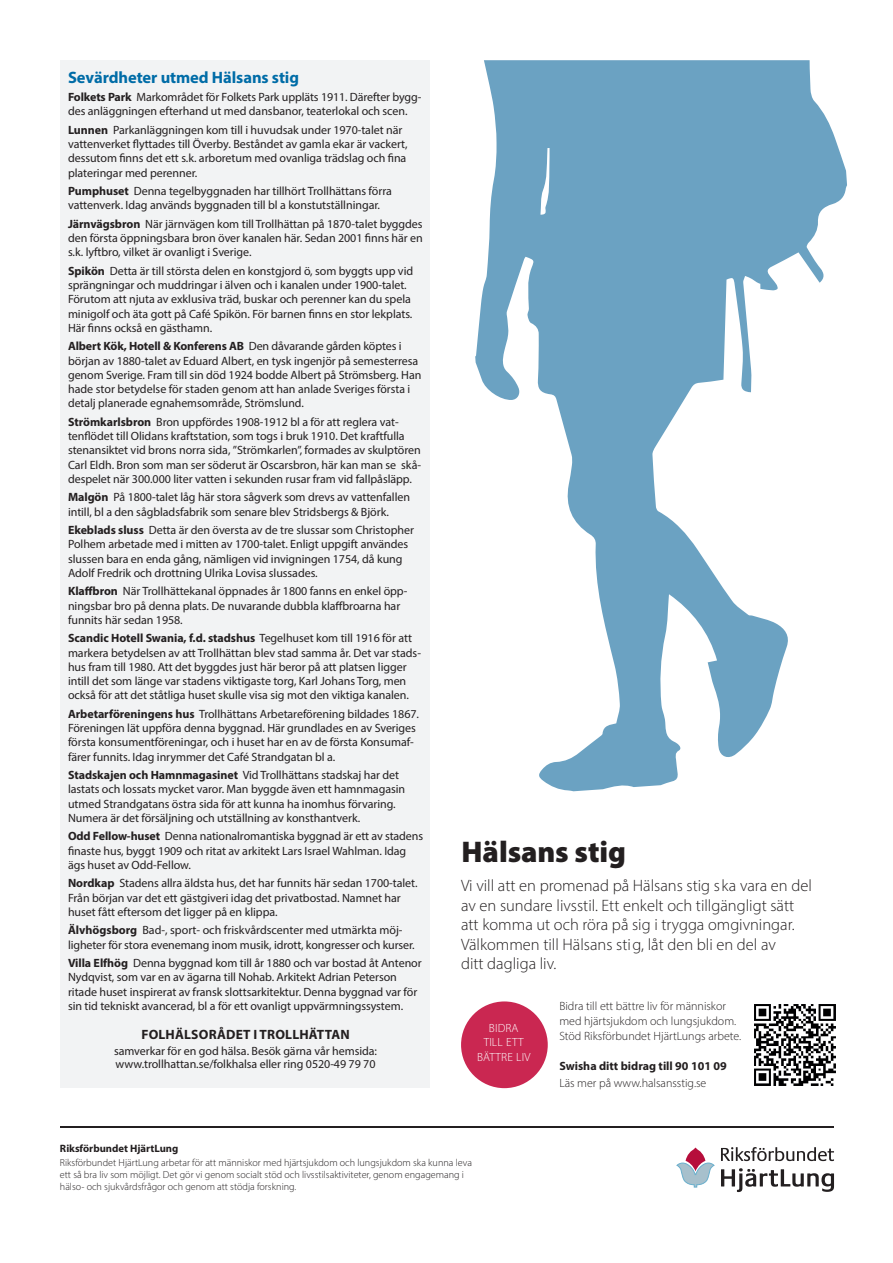
<style>
.page{position:relative;width:893px;height:1263px;background:#fff}
.page>*{position:absolute;margin:0;border:0;box-sizing:border-box;transform-origin:0 0}
.t1{font:900 30px "Myriad Pro";letter-spacing:-.005em;color:#231f20}
.t2{font:18px/21.6px "Myriad Pro";color:#231f20;text-align:center}
.t3{font:300 16.5px/19.5px "Myriad Pro";color:#231f20}
.t4{font:700 16.5px "Myriad Pro";letter-spacing:-.005em;color:#006ca7}
.t5{font:700 13.5px "Myriad Pro";letter-spacing:.015em;color:#231f20}
.t6{font:12px/14.2px "Myriad Pro";letter-spacing:-.005em;color:#231f20}
.t7{font:300 12px/15px "Myriad Pro";color:#231f20}
.t8{font:700 12px "Myriad Pro";color:#231f20}
.t9{font:300 11.85px/14.2px "Myriad Pro";letter-spacing:.01em;color:#fff;text-align:center}
.t10{font:700 10.65px "Myriad Pro";color:#231f20}
.t11{font:300 10.2px/12.1px "Myriad Pro";color:#231f20}
.s1{font-weight:700}
</style>
<div class="page">
<img style="left:754px;top:1004px;width:82px;height:82px">
<svg style="left:475px;top:60px;width:372px;height:731px;fill:#6ba2c2"></svg>
<div style="left:461px;top:1001px;width:87px;height:87px;background:#ca2751;border-radius:50%"></div>
<hr style="left:60px;top:1126px;width:773px;height:1px;background:#231f20">
<div style="left:60px;top:60px;width:370px;height:1028px;background:#f2f3f4"></div>
<svg style="left:721px;top:1147px;width:113px;height:14px"></svg>
<svg style="left:721px;top:1168px;width:113px;height:24px"></svg>
<svg style="left:677px;top:1147px;width:37px;height:40px"></svg>
<p class="t4" style="left:68px;top:66px;width:233px">Sevärdheter utmed Hälsans stig</p>
<p class="t6" style="left:68px;top:90px;width:355px"><span class="s1">Folkets Park</span> Markområdet för Folkets Park uppläts 1911. Därefter bygg&shy;des anläggningen efterhand ut med dansbanor, teaterlokal och scen.</p>
<p class="t6" style="left:68px;top:122px;width:341px"><span class="s1">Lunnen</span> Parkanläggningen kom till i huvudsak under 1970-talet när vattenverket flyttades till Överby. Beståndet av gamla ekar är vackert, dessutom finns det ett s.k. arboretum med ovanliga trädslag och fina plateringar med perenner.</p>
<p class="t6" style="left:68px;top:184px;width:325px"><span class="s1">Pumphuset</span> Denna tegelbyggnaden har tillhört Trollhättans förra vattenverk. Idag används byggnaden till bl a konstutställningar.</p>
<p class="t6" style="left:68px;top:216px;width:356px;text-align:justify"><span class="s1">Järnvägsbron</span> När järnvägen kom till Trollhättan på 1870-talet byggdes den första öppningsbara bron över kanalen här. Sedan 2001 finns här en s.k. lyftbro, vilket är ovanligt i Sverige.</p>
<p class="t6" style="left:68px;top:263px;width:347px"><span class="s1">Spikön</span> Detta är till största delen en konstgjord ö, som byggts upp vid sprängningar och muddringar i älven och i kanalen under 1900-talet.<br>Förutom att njuta av exklusiva träd, buskar och perenner kan du spela minigolf och äta gott på Café Spikön. För barnen finns en stor lekplats.<br>Här finns också en gästhamn.</p>
<p class="t6" style="left:68px;top:339px;width:355px"><span class="s1">Albert Kök, Hotell &amp; Konferens AB</span> Den dåvarande gården köptes i början av 1880-talet av Eduard Albert, en tysk ingenjör på semesterresa genom Sverige. Fram till sin död 1924 bodde Albert på Strömsberg. Han hade stor betydelse för staden genom att han anlade Sveriges första i detalj planerade egnahemsområde, Strömslund.</p>
<p class="t6" style="left:68px;top:414px;width:355px"><span class="s1">Strömkarlsbron</span> Bron uppfördes 1908-1912 bl a för att reglera vat&shy;tenflödet till Olidans kraftstation, som togs i bruk 1910. Det kraftfulla stenansiktet vid brons norra sida, ”Strömkarlen”, formades av skulptören Carl Eldh. Bron som man ser söderut är Oscarsbron, här kan man se skå&shy;despelet när 300.000 liter vatten i sekunden rusar fram vid fallpåsläpp.</p>
<p class="t6" style="left:68px;top:490px;width:343px"><span class="s1">Malgön</span> På 1800-talet låg här stora sågverk som drevs av vattenfallen intill, bl a den sågbladsfabrik som senare blev Stridsbergs &amp; Björk.</p>
<p class="t6" style="left:68px;top:523px;width:347px"><span class="s1">Ekeblads sluss</span> Detta är den översta av de tre slussar som Christopher Polhem arbetade med i mitten av 1700-talet. Enligt uppgift användes slussen bara en enda gång, nämligen vid invigningen 1754, då kung Adolf Fredrik och drottning Ulrika Lovisa slussades.</p>
<p class="t6" style="left:68px;top:584px;width:341px"><span class="s1">Klaffbron</span> När Trollhättekanal öppnades år 1800 fanns en enkel öpp&shy;ningsbar bro på denna plats. De nuvarande dubbla klaffbroarna har funnits här sedan 1958.</p>
<p class="t6" style="left:68px;top:631px;width:354px"><span class="s1">Scandic Hotell Swania, f.d. stadshus</span> Tegelhuset kom till 1916 för att markera betydelsen av att Trollhättan blev stad samma år. Det var stads&shy;hus fram till 1980. Att det byggdes just här beror på att platsen ligger intill det som länge var stadens viktigaste torg, Karl Johans Torg, men också för att det ståtliga huset skulle visa sig mot den viktiga kanalen.</p>
<p class="t6" style="left:68px;top:706px;width:352px"><span class="s1">Arbetarföreningens hus</span> Trollhättans Arbetareförening bildades 1867.<br>Föreningen lät uppföra denna byggnad. Här grundlades en av Sveriges första konsumentföreningar, och i huset har en av de första Konsumaf&shy;färer funnits. Idag inrymmer det Café Strandgatan bl a.</p>
<p class="t6" style="left:68px;top:768px;width:339px"><span class="s1">Stadskajen och Hamnmagasinet</span> Vid Trollhättans stadskaj har det lastats och lossats mycket varor. Man byggde även ett hamnmagasin utmed Strandgatans östra sida för att kunna ha inomhus förvaring.<br>Numera är det försäljning och utställning av konsthantverk.</p>
<p class="t6" style="left:68px;top:829px;width:357px"><span class="s1">Odd Fellow-huset</span> Denna nationalromantiska byggnad är ett av stadens finaste hus, byggt 1909 och ritat av arkitekt Lars Israel Wahlman. Idag ägs huset av Odd-Fellow.</p>
<p class="t6" style="left:68px;top:876px;width:351px"><span class="s1">Nordkap</span> Stadens allra äldsta hus, det har funnits här sedan 1700-talet.<br>Från början var det ett gästgiveri idag det privatbostad. Namnet har huset fått eftersom det ligger på en klippa.</p>
<p class="t6" style="left:68px;top:923px;width:348px"><span class="s1">Älvhögsborg</span> Bad-, sport- och friskvårdscenter med utmärkta möj&shy;ligheter för stora evenemang inom musik, idrott, kongresser och kurser.</p>
<p class="t6" style="left:68px;top:956px;width:355px"><span class="s1">Villa Elfhög</span> Denna byggnad kom till år 1880 och var bostad åt Antenor Nydqvist, som var en av ägarna till Nohab. Arkitekt Adrian Peterson ritade huset inspirerat av fransk slottsarkitektur. Denna byggnad var för sin tid tekniskt avancerad, bl a för ett ovanligt uppvärmningssystem.</p>
<p class="t5" style="left:141px;top:1025px;width:210px">FOLHÄLSORÅDET I TROLLHÄTTAN</p>
<p class="t6" style="left:114px;top:1043px;width:264px">samverkar för en god hälsa. Besök gärna vår hemsida:</p>
<p class="t6" style="left:116px;top:1057px;width:261px">www.trollhattan.se/folkhalsa eller ring 0520-49 79 70</p>
<h2 class="t2" style="left:188px;top:482px;width:127px">Kommunens annonsutrymme (87x242mm)</h2>
<h1 class="t1" style="left:461px;top:831px;width:166px">Hälsans stig</h1>
<h3 class="t3" style="left:461px;top:876px;width:352px">Vi vill att en promenad på Hälsans stig ska vara en del av en sundare livsstil. Ett enkelt och tillgängligt sätt att komma ut och röra på sig i trygga omgivningar.<br>Välkommen till Hälsans stig, låt den bli en del av<br>ditt dagliga liv.</h3>
<p class="t9" style="left:477px;top:1021px;width:55px">BIDRA<br>TILL ETT<br>BÄTTRE LIV</p>
<p class="t7" style="left:559px;top:999px;width:183px">Bidra till ett bättre liv för människor med hjärtsjukdom och lungsjukdom.<br>Stöd Riksförbundet HjärtLungs arbete.</p>
<p class="t8" style="left:559px;top:1058px;width:169px">Swisha ditt bidrag till 90 101 09</p>
<p class="t7" style="left:559px;top:1075px;width:148px">Läs mer på www.halsansstig.se</p>
<p class="t10" style="left:60px;top:1141px;width:120px">Riksförbundet HjärtLung</p>
<p class="t11" style="left:60px;top:1156px;width:414px">Riksförbundet HjärtLung arbetar för att människor med hjärtsjukdom och lungsjukdom ska kunna leva ett så bra liv som möjligt. Det gör vi genom socialt stöd och livsstilsaktiviteter, genom engagemang i hälso- och sjukvårdsfrågor och genom att stödja forskning.</p>
</div>
